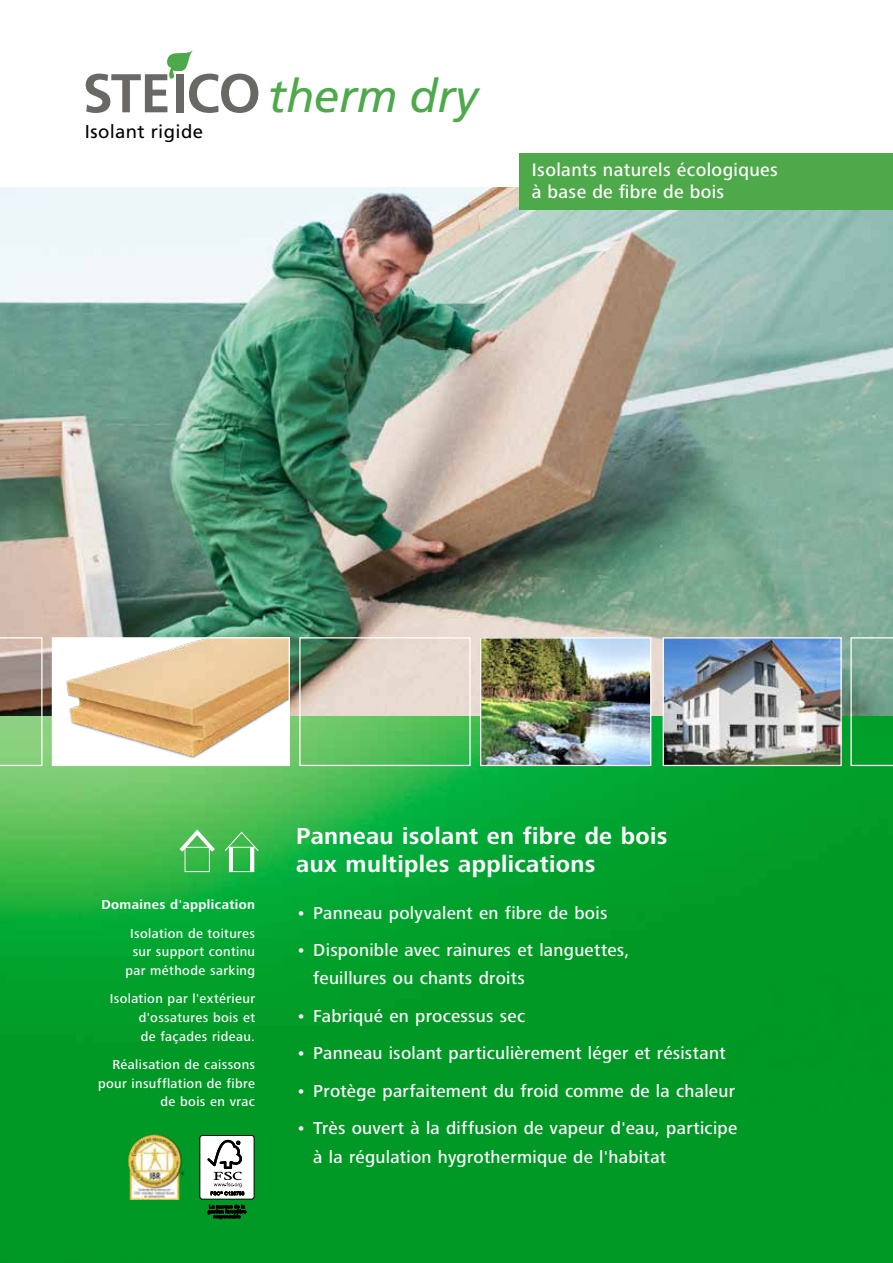
<style>
.page{position:relative;width:893px;height:1263px;background:#fff}
.page>*{position:absolute;margin:0;border:0;box-sizing:border-box;transform-origin:0 0}
.t1{font:italic 46.2px "Frutiger";letter-spacing:-.01em;color:#4da94a}
.t2{font:700 24px/28.2px "Frutiger Next LTW1 G";letter-spacing:.015em;color:#fff}
.t3{font:500 18.75px/22.5px "Frutiger Next LTW1 G";letter-spacing:.02em;color:#fff}
.t4{font:18.6px "Frutiger";letter-spacing:.02em;color:#000}
.t5{font:500 18px/28px "Frutiger Next LTW1 G";letter-spacing:.015em;color:#fff}
.t6{font:500 13.5px/18.8px "Frutiger Next LTW1 G";letter-spacing:.03em;color:#fff;text-align:center}
.t7{font:700 13.5px "Frutiger Next LTW1 G";letter-spacing:.03em;color:#fff}
</style>
<div class="page">
<img style="left:0;top:188px;width:893px;height:528px">
<img style="left:0;top:716px;width:893px;height:547px">
<svg style="left:850px;top:637px;width:43px;height:129px;background:#51a56e"></svg>
<svg style="left:0;top:637px;width:43px;height:129px;background:#96a480"></svg>
<div style="left:299px;top:637px;width:172px;height:129px;border:1px solid #fff"></div>
<img style="left:482px;top:639px;width:167px;height:125px">
<div style="left:480px;top:637px;width:171px;height:129px;border:1px solid #fff"></div>
<img style="left:665px;top:639px;width:175px;height:125px">
<div style="left:663px;top:637px;width:179px;height:129px;border:1px solid #fff"></div>
<img style="left:54px;top:639px;width:234px;height:125px">
<div style="left:52px;top:637px;width:238px;height:129px;border:1px solid #fff"></div>
<div style="left:519px;top:153px;width:374px;height:57px;background:#4da94a"></div>
<svg style="left:176px;top:827px;width:83px;height:45px;background:#58c364"></svg>
<div style="left:200px;top:1135px;width:54px;height:64px;background:#fff;border-radius:3px"></div>
<div style="left:200px;top:1135px;width:54px;height:64px;border:1px solid #000;border-radius:3px"></div>
<svg style="left:207px;top:1140px;width:37px;height:55px"></svg>
<svg style="left:208px;top:1205px;width:38px;height:14px"></svg>
<img style="left:122px;top:1133px;width:66px;height:66px">
<svg style="left:86px;top:50px;width:172px;height:63px"></svg>
<p class="t4" style="left:85px;top:120px;width:120px">Isolant rigide</p>
<h1 class="t1" style="left:268px;top:69px;width:212px">therm dry</h1>
<p class="t3" style="left:532px;top:159px;width:247px">Isolants naturels écologiques à base de fibre de bois</p>
<p class="t7" style="left:101px;top:897px;width:155px">Domaines d'application</p>
<p class="t6" style="left:125px;top:924px;width:131px">Isolation de toitures sur support continu par méthode sarking</p>
<p class="t6" style="left:139px;top:990px;width:118px;text-align:justify;text-indent:-29px">Isolation par l'extérieur d'ossatures bois et de façades rideau.</p>
<p class="t6" style="left:98px;top:1055px;width:159px;text-align:right">Réalisation de caissons pour insufflation de fibre de bois en vrac</p>
<h2 class="t2" style="left:296px;top:822px;width:373px">Panneau isolant en fibre de bois aux multiples applications</h2>
<p class="t5" style="left:296px;top:899px;width:313px">• Panneau polyvalent en fibre de bois</p>
<p class="t5" style="left:313px;top:937px;width:318px;text-indent:-17px">• Disponible avec rainures et languettes, feuillures ou chants droits</p>
<p class="t5" style="left:296px;top:1002px;width:231px">• Fabriqué en processus sec</p>
<p class="t5" style="left:296px;top:1040px;width:431px">• Panneau isolant particulièrement léger et résistant</p>
<p class="t5" style="left:296px;top:1077px;width:440px">• Protège parfaitement du froid comme de la chaleur</p>
<p class="t5" style="left:313px;top:1115px;width:425px;text-indent:-17px">• Très ouvert à la diffusion de vapeur d'eau, participe à la régulation hygrothermique de l'habitat</p>
</div>
